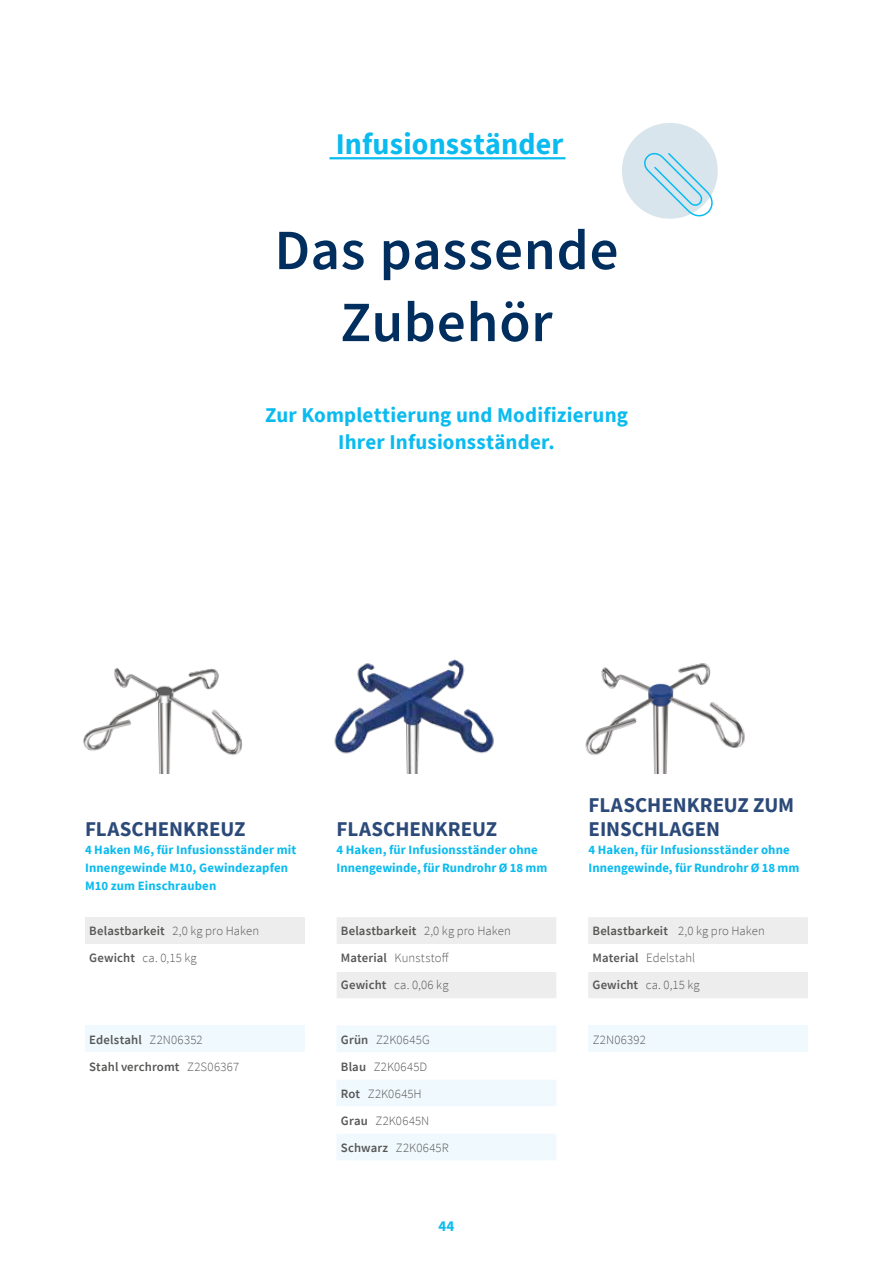
<style>
.page{position:relative;width:893px;height:1263px;background:#fff}
.page>*{position:absolute;margin:0;border:0;box-sizing:border-box;transform-origin:0 0}
.t1{font:600 57px/72px "Source Sans Pro";letter-spacing:.015em;color:#002e5f;text-align:center}
.t2{font:700 30px "Source Sans Pro";letter-spacing:.005em;color:#0bbbef}
.t3{font:700 21px/27px "Source Sans Pro";letter-spacing:.01em;color:#0bbbef;text-align:center}
.t4{font:700 21px/24px "Source Sans Pro";letter-spacing:-.005em;color:#2c4a79}
.t5{font:700 15px "Source Sans Pro";color:#0bbbef}
.t6{font:300 12.75px/27px "Source Sans Pro";letter-spacing:.015em;color:#575756}
.t7{font:700 12.75px/18px "Source Sans Pro";letter-spacing:.01em;color:#0bbbef}
.t8{font:600 12.75px/27px "Source Sans Pro";letter-spacing:.01em;color:#575756}
.s1{font-weight:600}
.s2{font-weight:300}
</style>
<div class="page">
<hr style="left:329px;top:157px;width:236px;height:2px;background:#0bbbef">
<div style="left:589px;top:1025px;width:219px;height:27px;background:#f0f9fe"></div>
<div style="left:588px;top:917px;width:220px;height:81px;background:#ededed"></div>
<div style="left:588px;top:944px;width:220px;height:27px;background:#fff"></div>
<div style="left:85px;top:1025px;width:220px;height:27px;background:#f0f9fe"></div>
<div style="left:85px;top:917px;width:220px;height:27px;background:#ededed"></div>
<svg style="left:337px;top:1026px;width:219px;height:134px"></svg>
<div style="left:337px;top:917px;width:219px;height:81px;background:#ededed"></div>
<div style="left:337px;top:944px;width:219px;height:27px;background:#fff"></div>
<div style="left:622px;top:123px;width:96px;height:96px;background:#d9e5ec;border-radius:50%"></div>
<svg style="left:640px;top:147px;width:78px;height:72px"></svg>
<img style="left:334px;top:659px;width:160px;height:114px">
<img style="left:585px;top:663px;width:160px;height:110px">
<img style="left:83px;top:668px;width:160px;height:105px">
<h2 class="t2" style="left:336px;top:123px;width:229px">Infusionsständer</h2>
<h1 class="t1" style="left:275px;top:214px;width:345px">Das passende<br>Zubehör</h1>
<h3 class="t3" style="left:265px;top:401px;width:364px">Zur Komplettierung und Modifizierung<br>Ihrer Infusionsständer.</h3>
<h3 class="t4" style="left:85px;top:817px;width:162px">FLASCHENKREUZ</h3>
<p class="t7" style="left:85px;top:841px;width:213px">4 Haken M6, für Infusionsständer mit<br>Innengewinde M10, Gewindezapfen<br>M10 zum Einschrauben</p>
<h3 class="t4" style="left:337px;top:817px;width:162px">FLASCHENKREUZ</h3>
<p class="t7" style="left:337px;top:841px;width:212px">4 Haken, für Infusionsständer ohne<br>Innengewinde, für Rundrohr Ø 18 mm</p>
<h3 class="t4" style="left:589px;top:793px;width:207px">FLASCHENKREUZ ZUM<br>EINSCHLAGEN</h3>
<p class="t7" style="left:589px;top:841px;width:212px">4 Haken, für Infusionsständer ohne<br>Innengewinde, für Rundrohr Ø 18 mm</p>
<p class="t6" style="left:89px;top:917px;width:171px"><span class="s1">Belastbarkeit</span> 2,0 kg pro Haken<br><span class="s1">Gewicht</span> ca. 0,15 kg</p>
<p class="t6" style="left:341px;top:917px;width:171px"><span class="s1">Belastbarkeit</span> 2,0 kg pro Haken<br><span class="s1">Material</span> Kunststoff<br><span class="s1">Gewicht</span> ca. 0,06 kg</p>
<p class="t6" style="left:592px;top:917px;width:174px"><span class="s1">Belastbarkeit</span> 2,0 kg pro Haken<br><span class="s1">Material</span> Edelstahl<br><span class="s1">Gewicht</span> ca. 0,15 kg</p>
<p class="t8" style="left:89px;top:1026px;width:151px">Edelstahl <span class="s2">Z2N06352<br></span>Stahl verchromt <span class="s2">Z2S06367</span></p>
<p class="t6" style="left:341px;top:1026px;width:109px"><span class="s1">Grün</span> Z2K0645G<br><span class="s1">Blau</span> Z2K0645D<br><span class="s1">Rot</span> Z2K0645H<br><span class="s1">Grau</span> Z2K0645N<br><span class="s1">Schwarz</span> Z2K0645R</p>
<p class="t6" style="left:593px;top:1026px;width:55px">Z2N06392</p>
<p class="t5" style="left:439px;top:1216px;width:17px">44</p>
</div>
